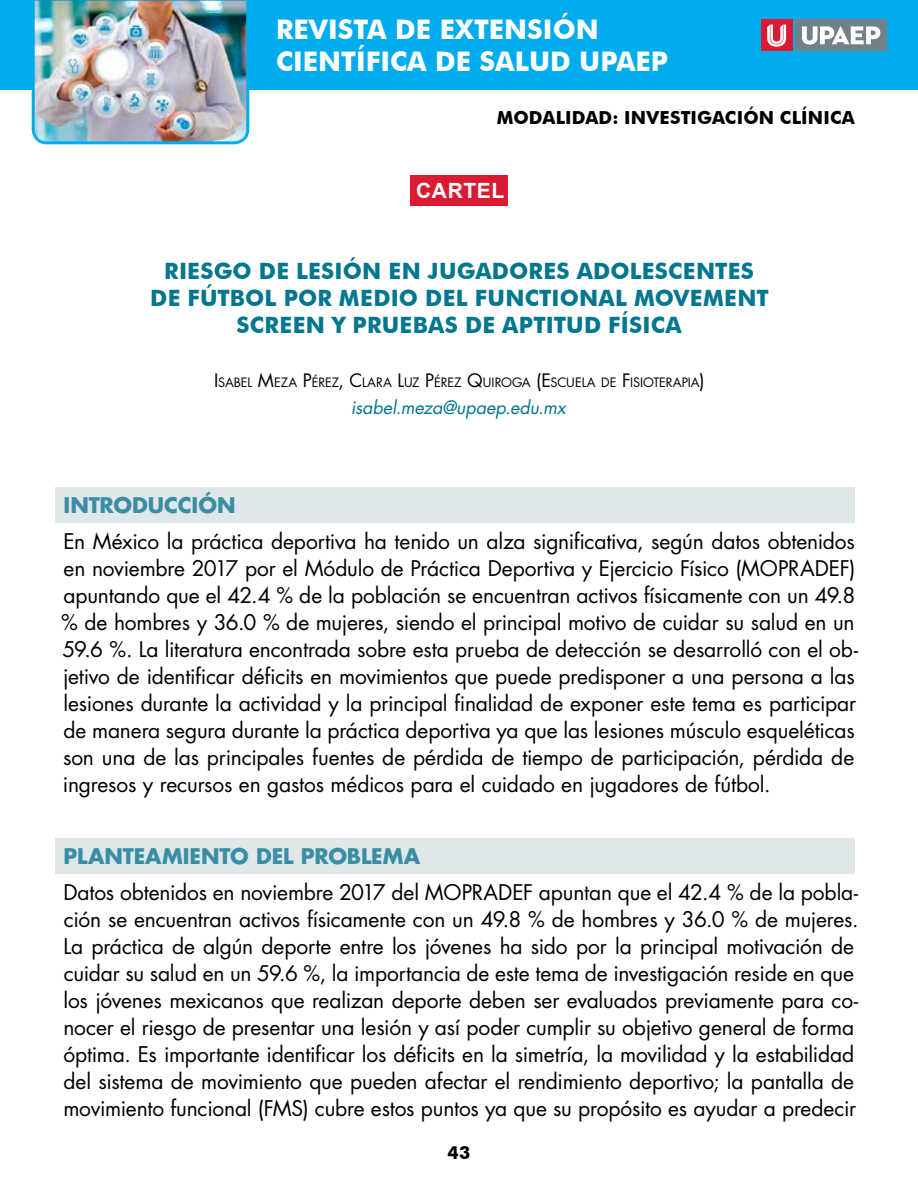
<style>
.page{position:relative;width:918px;height:1188px;background:#fff}
.page>*{position:absolute;margin:0;border:0;box-sizing:border-box;transform-origin:0 0}
.t1{font:700 27px/32.4px "Futura BT";color:#fff}
.t2{font:700 22.5px/27px "Futura BT";letter-spacing:.01em;color:#00778e;text-align:center}
.t3{font:21px/27px "Futura Std";letter-spacing:-.01em;color:#000}
.t4{font:700 21px "Futura Std";letter-spacing:-.005em;color:#3a8ea3}
.t5{font:700 21px "Arial";letter-spacing:.03em;color:#fff}
.t6{font:700 18px "Futura BT";letter-spacing:.01em;color:#000}
.t7{font:italic 18px "Futura Std";letter-spacing:-.005em;color:#00778e}
.t8{font:12.6px "Futura Std";letter-spacing:-.005em;color:#000}
.s1{font-size:18px}
</style>
<div class="page">
<div style="left:0;top:0;width:918px;height:90px;background:#00aceb"></div>
<img style="left:31px;top:0;width:219px;height:145px">
<div style="left:796px;top:20px;width:91px;height:31px;background:#72808a"></div>
<svg style="left:802px;top:26px;width:78px;height:19px"></svg>
<div style="left:761px;top:20px;width:31px;height:31px;background:#da1a32"></div>
<svg style="left:767px;top:25px;width:19px;height:22px"></svg>
<div style="left:410px;top:175px;width:98px;height:30px;background:#da1a32"></div>
<div style="left:56px;top:487px;width:799px;height:36px;background:#e0e7eb"></div>
<div style="left:56px;top:838px;width:799px;height:36px;background:#e0e7eb"></div>
<p class="t1" style="left:276px;top:13px;width:393px">REVISTA DE EXTENSIÓN<br>CIENTÍFICA DE SALUD UPAEP</p>
<p class="t6" style="left:497px;top:107px;width:360px">MODALIDAD: INVESTIGACIÓN CLÍNICA</p>
<p class="t5" style="left:416px;top:176px;width:90px">CARTEL</p>
<p class="t2" style="left:150px;top:257px;width:620px">RIESGO DE LESIÓN EN JUGADORES ADOLESCENTES<br>DE FÚTBOL POR MEDIO DEL FUNCTIONAL MOVEMENT<br>SCREEN Y PRUEBAS DE APTITUD FÍSICA</p>
<p class="t8" style="left:214px;top:374px;width:492px"><span class="s1">I</span> SABEL <span class="s1">M</span>EZA <span class="s1">P</span>ÉREZ<span class="s1">, C</span>LARA <span class="s1">L</span>UZ <span class="s1">P</span>ÉREZ <span class="s1">Q</span>UIROGA <span class="s1">(E</span>SCUELA DE <span class="s1">F</span>ISIOTERAPIA<span class="s1">)</span></p>
<p class="t7" style="left:351px;top:396px;width:216px">isabel.meza@upaep.edu.mx</p>
<p class="t4" style="left:64px;top:491px;width:173px">INTRODUCCIÓN</p>
<p class="t3" style="left:61px;top:528px;width:799px">En México la práctica deportiva ha tenido un alza significativa, según datos obtenidos en noviembre 2017 por el Módulo de Práctica Deportiva y Ejercicio Físico (MOPRADEF) apuntando que el 42.4 % de la población se encuentran activos físicamente con un 49.8 % de hombres y 36.0 % de mujeres, siendo el principal motivo de cuidar su salud en un 59.6 %. La literatura encontrada sobre esta prueba de detección se desarrolló con el ob&shy;jetivo de identificar déficits en movimientos que puede predisponer a una persona a las lesiones durante la actividad y la principal finalidad de exponer este tema es participar de manera segura durante la práctica deportiva ya que las lesiones músculo esqueléticas son una de las principales fuentes de pérdida de tiempo de participación, pérdida de ingresos y recursos en gastos médicos para el cuidado en jugadores de fútbol.</p>
<p class="t4" style="left:64px;top:842px;width:358px">PLANTEAMIENTO DEL PROBLEMA</p>
<p class="t3" style="left:63px;top:879px;width:797px">Datos obtenidos en noviembre 2017 del MOPRADEF apuntan que el 42.4 % de la pobla&shy;ción se encuentran activos físicamente con un 49.8 % de hombres y 36.0 % de mujeres.<br>La práctica de algún deporte entre los jóvenes ha sido por la principal motivación de cuidar su salud en un 59.6 %, la importancia de este tema de investigación reside en que los jóvenes mexicanos que realizan deporte deben ser evaluados previamente para co&shy;nocer el riesgo de presentar una lesión y así poder cumplir su objetivo general de forma óptima. Es importante identificar los déficits en la simetría, la movilidad y la estabilidad del sistema de movimiento que pueden afectar el rendimiento deportivo; la pantalla de movimiento funcional (FMS) cubre estos puntos ya que su propósito es ayudar a predecir</p>
<p class="t6" style="left:448px;top:1142px;width:24px">43</p>
</div>
